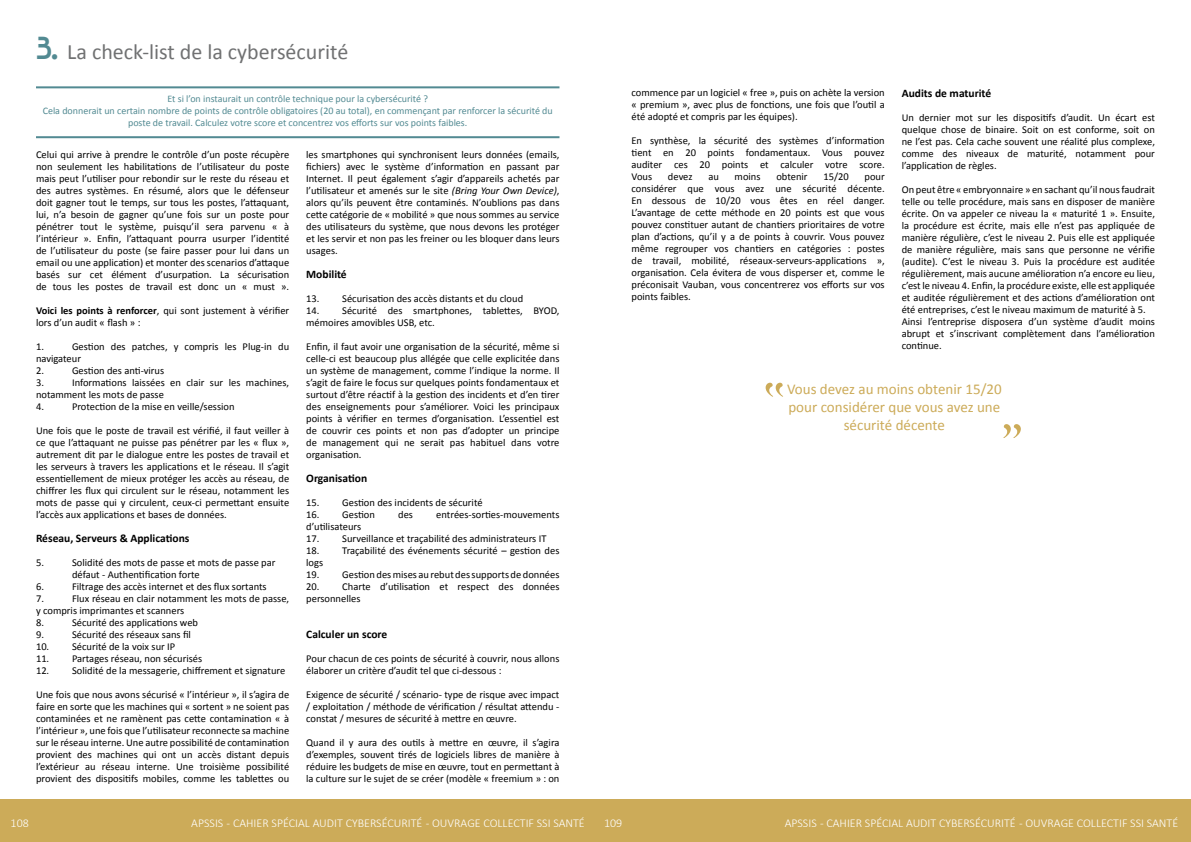
<style>
.page{position:relative;width:1191px;height:842px;background:#fff}
.page>*{position:absolute;margin:0;border:0;box-sizing:border-box;transform-origin:0 0}
.t1{font:22px "Calibri";color:#707172}
.t2{font:15px/18px "Calibri";color:#ccab59;text-align:center}
.t3{font:300 12px "Calibri";color:#fff}
.t4{font:700 11.5px "Calibri";color:#000}
.t5{font:10.5px/12px "Calibri";color:#000;text-align:justify}
.t6{font:10px/12px "Calibri";color:#528a92;text-align:center}
.s1{font-family:"Stentiga";font-size:31px;color:#528a92}
.s2{font-weight:700}
.s3{font-style:italic}
</style>
<div class="page">
<div style="left:0;top:799px;width:1191px;height:43px;background:#ccab59"></div>
<hr style="left:36px;top:86px;width:523px;height:2px;background:#528a92">
<hr style="left:36px;top:136px;width:523px;height:2px;background:#528a92">
<svg style="left:765px;top:383px;width:18px;height:14px"></svg>
<svg style="left:1003px;top:424px;width:17px;height:14px"></svg>
<h1 class="t1" style="left:36px;top:38px;width:314px"><span class="s1">3.</span> La check-list de la cybersécurité</h1>
<p class="t6" style="left:43px;top:93px;width:511px">Et si l’on instaurait un contrôle technique pour la cybersécurité ?<br>Cela donnerait un certain nombre de points de contrôle obligatoires (20 au total), en commençant par renforcer la sécurité du poste de travail. Calculez votre score et concentrez vos efforts sur vos points faibles.</p>
<p class="t5" style="left:36px;top:148px;width:255px">Celui qui arrive à prendre le contrôle d’un poste récupère non seulement les habilitations de l’utilisateur du poste mais peut l’utiliser pour rebondir sur le reste du réseau et des autres systèmes. En résumé, alors que le défenseur doit gagner tout le temps, sur tous les postes, l’attaquant, lui, n’a besoin de gagner qu’une fois sur un poste pour pénétrer tout le système, puisqu’il sera parvenu « à l’intérieur ». Enfin, l’attaquant pourra usurper l’identité de l’utilisateur du poste (se faire passer pour lui dans un email ou une application) et monter des scenarios d’attaque basés sur cet élément d’usurpation. La sécurisation de tous les postes de travail est donc un « must ».</p>
<p class="t5" style="left:36px;top:304px;width:255px"><span class="s2">Voici les points à renforcer</span>, qui sont justement à vérifier lors d’un audit « flash » :</p>
<p class="t5" style="left:36px;top:340px;width:9px">1.</p>
<p class="t5" style="left:36px;top:340px;width:255px;text-align:left;text-indent:36px">Gestion des patches, y compris les Plug-in du navigateur<br>2.</p>
<p class="t5" style="left:72px;top:364px;width:94px">Gestion des anti-virus</p>
<p class="t5" style="left:36px;top:376px;width:255px;text-align:left;text-indent:36px">Informations laissées en clair sur les machines, notamment les mots de passe<br>4.</p>
<p class="t5" style="left:36px;top:376px;width:9px">3.</p>
<p class="t5" style="left:72px;top:400px;width:164px">Protection de la mise en veille/session</p>
<p class="t5" style="left:36px;top:424px;width:255px">Une fois que le poste de travail est vérifié, il faut veiller à ce que l’attaquant ne puisse pas pénétrer par les « flux », autrement dit par le dialogue entre les postes de travail et les serveurs à travers les applications et le réseau. Il s’agit essentiellement de mieux protéger les accès au réseau, de chiffrer les flux qui circulent sur le réseau, notamment les mots de passe qui y circulent, ceux-ci permettant ensuite l’accès aux applications et bases de données.</p>
<p class="t4" style="left:36px;top:530px;width:155px">Réseau, Serveurs &amp; Applications</p>
<p class="t5" style="left:36px;top:556px;width:9px">5.</p>
<p class="t5" style="left:72px;top:556px;width:205px">Solidité des mots de passe et mots de passe par défaut - Authentification forte</p>
<p class="t5" style="left:36px;top:580px;width:9px">6.</p>
<p class="t5" style="left:72px;top:580px;width:196px">Filtrage des accès internet et des flux sortants</p>
<p class="t5" style="left:36px;top:592px;width:9px">7.</p>
<p class="t5" style="left:36px;top:592px;width:255px;text-align:left;text-indent:36px">Flux réseau en clair notamment les mots de passe, y compris imprimantes et scanners<br>8.</p>
<p class="t5" style="left:72px;top:616px;width:128px">Sécurité des applications web</p>
<p class="t5" style="left:36px;top:628px;width:9px">9.</p>
<p class="t5" style="left:72px;top:628px;width:120px">Sécurité des réseaux sans fil</p>
<p class="t5" style="left:36px;top:640px;width:141px">10. Sécurité de la voix sur IP</p>
<p class="t5" style="left:36px;top:652px;width:168px">11. Partages réseau, non sécurisés</p>
<p class="t5" style="left:36px;top:664px;width:251px">12. Solidité de la messagerie, chiffrement et signature</p>
<p class="t5" style="left:36px;top:688px;width:255px">Une fois que nous avons sécurisé « l’intérieur », il s’agira de faire en sorte que les machines qui « sortent » ne soient pas contaminées et ne ramènent pas cette contamination « à l’intérieur », une fois que l’utilisateur reconnecte sa machine sur le réseau interne. Une autre possibilité de contamination provient des machines qui ont un accès distant depuis l’extérieur au réseau interne. Une troisième possibilité provient des dispositifs mobiles, comme les tablettes ou</p>
<p class="t5" style="left:306px;top:148px;width:255px">les smartphones qui synchronisent leurs données (emails, fichiers) avec le système d’information en passant par Internet. Il peut également s’agir d’appareils achetés par l’utilisateur et amenés sur le site <span class="s3">(Bring Your Own Device)</span>, alors qu’ils peuvent être contaminés. N’oublions pas dans cette catégorie de « mobilité » que nous sommes au service des utilisateurs du système, que nous devons les protéger et les servir et non pas les freiner ou les bloquer dans leurs usages.</p>
<p class="t4" style="left:306px;top:266px;width:42px">Mobilité</p>
<p class="t5" style="left:306px;top:292px;width:218px">13. Sécurisation des accès distants et du cloud</p>
<p class="t5" style="left:306px;top:304px;width:255px">14. Sécurité des smartphones, tablettes, BYOD, mémoires amovibles USB, etc.</p>
<p class="t5" style="left:306px;top:340px;width:255px">Enfin, il faut avoir une organisation de la sécurité, même si celle-ci est beaucoup plus allégée que celle explicitée dans un système de management, comme l’indique la norme. Il s’agit de faire le focus sur quelques points fondamentaux et surtout d’être réactif à la gestion des incidents et d’en tirer des enseignements pour s’améliorer. Voici les principaux points à vérifier en termes d’organisation. L’essentiel est de couvrir ces points et non pas d’adopter un principe de management qui ne serait pas habituel dans votre organisation.</p>
<p class="t4" style="left:306px;top:470px;width:62px">Organisation</p>
<p class="t5" style="left:306px;top:496px;width:178px">15. Gestion des incidents de sécurité</p>
<p class="t5" style="left:306px;top:508px;width:70px">16. Gestion</p>
<p class="t5" style="left:398px;top:508px;width:16px">des</p>
<p class="t5" style="left:436px;top:508px;width:125px">entrées-sorties-mouvements</p>
<p class="t5" style="left:306px;top:520px;width:56px">d’utilisateurs</p>
<p class="t5" style="left:306px;top:532px;width:242px">17. Surveillance et traçabilité des administrateurs IT</p>
<p class="t5" style="left:306px;top:544px;width:255px">18. Traçabilité des événements sécurité – gestion des logs</p>
<p class="t5" style="left:306px;top:568px;width:255px">19. Gestion des mises au rebut des supports de données</p>
<p class="t5" style="left:306px;top:580px;width:255px">20. Charte d’utilisation et respect des données personnelles</p>
<p class="t4" style="left:306px;top:626px;width:83px">Calculer un score</p>
<p class="t5" style="left:306px;top:652px;width:255px">Pour chacun de ces points de sécurité à couvrir, nous allons élaborer un critère d’audit tel que ci-dessous :</p>
<p class="t5" style="left:306px;top:688px;width:255px">Exigence de sécurité / scénario- type de risque avec impact / exploitation / méthode de vérification / résultat attendu - constat / mesures de sécurité à mettre en œuvre.</p>
<p class="t5" style="left:306px;top:736px;width:255px">Quand il y aura des outils à mettre en œuvre, il s’agira d’exemples, souvent tirés de logiciels libres de manière à réduire les budgets de mise en œuvre, tout en permettant à la culture sur le sujet de se créer (modèle « freemium » : on</p>
<p class="t5" style="left:631px;top:87px;width:255px">commence par un logiciel « free », puis on achète la version « premium », avec plus de fonctions, une fois que l’outil a été adopté et compris par les équipes).</p>
<p class="t5" style="left:631px;top:135px;width:255px">En synthèse, la sécurité des systèmes d’information tient en 20 points fondamentaux. Vous pouvez auditer ces 20 points et calculer votre score.<br>Vous</p>
<p class="t5" style="left:668px;top:171px;width:26px">devez</p>
<p class="t5" style="left:708px;top:171px;width:12px">au</p>
<p class="t5" style="left:734px;top:171px;width:27px">moins</p>
<p class="t5" style="left:776px;top:171px;width:33px">obtenir</p>
<p class="t5" style="left:823px;top:171px;width:27px">15/20</p>
<p class="t5" style="left:631px;top:171px;width:255px;text-indent:233px">pour considérer que vous avez une sécurité décente.<br>En dessous de 10/20 vous êtes en réel danger.<br>L’avantage de cette méthode en 20 points est que vous pouvez constituer autant de chantiers prioritaires de votre plan d’actions, qu’il y a de points à couvrir. Vous pouvez même regrouper vos chantiers en catégories : postes de travail, mobilité, réseaux-serveurs-applications », organisation. Cela évitera de vous disperser et, comme le préconisait Vauban, vous concentrerez vos efforts sur vos points faibles.</p>
<p class="t4" style="left:901px;top:86px;width:91px">Audits de maturité</p>
<p class="t5" style="left:901px;top:112px;width:255px">Un dernier mot sur les dispositifs d’audit. Un écart est quelque chose de binaire. Soit on est conforme, soit on ne l’est pas. Cela cache souvent une réalité plus complexe, comme des niveaux de maturité, notamment pour l’application de règles.</p>
<p class="t5" style="left:901px;top:184px;width:255px;text-align:left">On peut être « embryonnaire » en sachant qu’il nous faudrait telle ou telle procédure, mais sans en disposer de manière écrite. On va appeler ce niveau la « maturité 1 ». Ensuite, la procédure est écrite, mais elle n’est pas appliquée de manière régulière, c’est le niveau 2. Puis elle est appliquée de manière régulière, mais sans que personne ne vérifie (audite). C’est le niveau 3. Puis la procédure est auditée régulièrement, mais aucune amélioration n’a encore eu lieu, c’est le niveau 4. Enfin, la procédure existe, elle est appliquée et auditée régulièrement et des actions d’amélioration ont été entreprises, c’est le niveau maximum de maturité à 5.<br>Ainsi l’entreprise disposera d’un système d’audit moins abrupt et s’inscrivant complètement dans l’amélioration continue.</p>
<h2 class="t2" style="left:787px;top:380px;width:216px">Vous devez au moins obtenir 15/20 pour considérer que vous avez une sécurité décente</h2>
<p class="t3" style="left:11px;top:816px;width:20px">108</p>
<p class="t3" style="left:191px;top:816px;width:395px">APSSIS - CAHIER SPÉCIAL AUDIT CYBERSÉCURITÉ - OUVRAGE COLLECTIF SSI SANTÉ</p>
<p class="t3" style="left:604px;top:816px;width:20px">109</p>
<p class="t3" style="left:784px;top:816px;width:395px">APSSIS - CAHIER SPÉCIAL AUDIT CYBERSÉCURITÉ - OUVRAGE COLLECTIF SSI SANTÉ</p>
</div>
